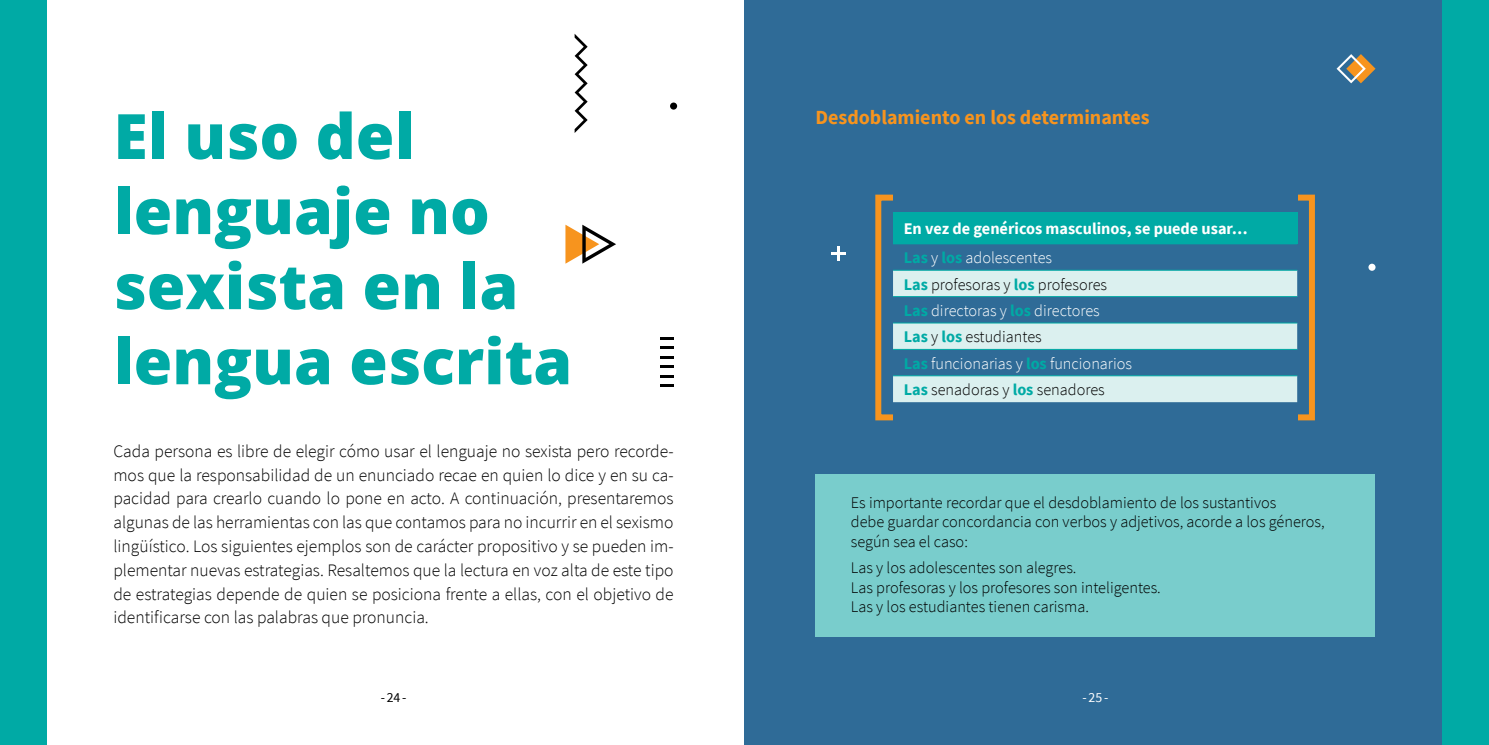
<style>
.page{position:relative;width:1489px;height:745px;background:#fff}
.page>*{position:absolute;margin:0;border:0;box-sizing:border-box;transform-origin:0 0}
.t1{font:800 62.5px/75px "Open Sans";color:#00aaa5}
.t2{font:700 20px "Source Sans Pro";color:#f7941e}
.t3{font:300 17.5px/23.8px "Source Sans Pro";color:#000;text-align:justify}
.t4{font:300 16.25px/26.4px "Source Sans Pro";color:#000}
.t5{font:700 16.25px/29.1px "Source Sans Pro";color:#fff}
.t6{font:13.75px "Source Sans Pro";color:#000}
.t7{font:13.75px "Source Sans Pro";color:#fff}
.s1{color:#00aaa5}
.s2{font-weight:300}
.s3{font-weight:700;color:#00aaa5}
.s4{color:#fff}
</style>
<div class="page">
<div style="left:744px;top:0;width:744px;height:744px;background:#2f6b97"></div>
<div style="left:875px;top:194px;width:439px;height:226px;border:6px solid #f7941e"></div>
<svg style="left:565px;top:224px;width:51px;height:39px"></svg>
<svg style="left:574px;top:34px;width:13px;height:99px"></svg>
<svg style="left:660px;top:384px;width:13px;height:2px"></svg>
<svg style="left:660px;top:375px;width:13px;height:2px"></svg>
<svg style="left:660px;top:365px;width:13px;height:3px"></svg>
<svg style="left:660px;top:356px;width:13px;height:2px"></svg>
<svg style="left:660px;top:346px;width:13px;height:3px"></svg>
<svg style="left:660px;top:337px;width:13px;height:2px"></svg>
<div style="left:670px;top:102px;width:7px;height:7px;background:#000;border-radius:50%"></div>
<div style="left:1442px;top:0;width:46px;height:744px;background:#00aaa5"></div>
<div style="left:0;top:0;width:46px;height:744px;background:#00aaa5"></div>
<svg style="left:1336px;top:54px;width:39px;height:29px"></svg>
<hr style="left:831px;top:252px;width:14px;height:3px;background:#fff">
<svg style="left:837px;top:246px;width:2px;height:14px"></svg>
<div style="left:1368px;top:263px;width:7px;height:7px;background:#fff;border-radius:50%"></div>
<div style="left:893px;top:184px;width:403px;height:276px;background:#2f6b97"></div>
<div style="left:893px;top:212px;width:403px;height:32px;background:#00aaa5"></div>
<svg style="left:893px;top:270px;width:403px;height:132px;fill:#dbf0ef"></svg>
<hr style="left:893px;top:269px;width:403px;height:1px;background:#00aaa5">
<hr style="left:893px;top:349px;width:403px;height:1px;background:#00aaa5">
<hr style="left:893px;top:375px;width:403px;height:1px;background:#00aaa5">
<hr style="left:893px;top:296px;width:403px;height:1px;background:#00aaa5">
<hr style="left:893px;top:322px;width:403px;height:1px;background:#00aaa5">
<div style="left:815px;top:474px;width:559px;height:162px;background:#79cdcc"></div>
<h1 class="t1" style="left:113px;top:95px;width:460px">El uso del lenguaje no sexista en la lengua escrita</h1>
<p class="t3" style="left:113px;top:439px;width:561px">Cada persona es libre de elegir cómo usar el lenguaje no sexista pero recorde&shy;mos que la responsabilidad de un enunciado recae en quien lo dice y en su ca&shy;pacidad para crearlo cuando lo pone en acto. A continuación, presentaremos algunas de las herramientas con las que contamos para no incurrir en el sexismo lingüístico. Los siguientes ejemplos son de carácter propositivo y se pueden im&shy;plementar nuevas estrategias. Resaltemos que la lectura en voz alta de este tipo de estrategias depende de quien se posiciona frente a ellas, con el objetivo de identificarse con las palabras que pronuncia.</p>
<p class="t2" style="left:815px;top:104px;width:336px">Desdoblamiento en los determinantes</p>
<p class="t5" style="left:903px;top:213px;width:345px">En vez de genéricos masculinos, se puede usar…<br><span class="s1">Las</span> <span class="s2">y</span> <span class="s1">los</span> <span class="s2">adolescentes</span></p>
<p class="t4" style="left:903px;top:271px;width:230px"><span class="s3">Las</span> profesoras y <span class="s3">los</span> profesores<br><span class="s3">Las</span> <span class="s4">directoras y</span> <span class="s3">los</span> <span class="s4">directores<br></span><span class="s3">Las</span> y <span class="s3">los</span> estudiantes<br><span class="s3">Las</span> <span class="s4">funcionarias y</span> <span class="s3">los</span> <span class="s4">funcionarios<br></span><span class="s3">Las</span> senadoras y <span class="s3">los</span> senadores</p>
<p class="t4" style="left:850px;top:492px;width:475px;line-height:19.4px">Es importante recordar que el desdoblamiento de los sustantivos<br>debe guardar concordancia con verbos y adjetivos, acorde a los géneros, según sea el caso:</p>
<p class="t4" style="left:850px;top:557px;width:311px;line-height:19.4px">Las y los adolescentes son alegres.<br>Las profesoras y los profesores son inteligentes.<br>Las y los estudiantes tienen carisma.</p>
<p class="t6" style="left:380px;top:688px;width:27px">-24-</p>
<p class="t7" style="left:1082px;top:688px;width:27px">-25-</p>
</div>
